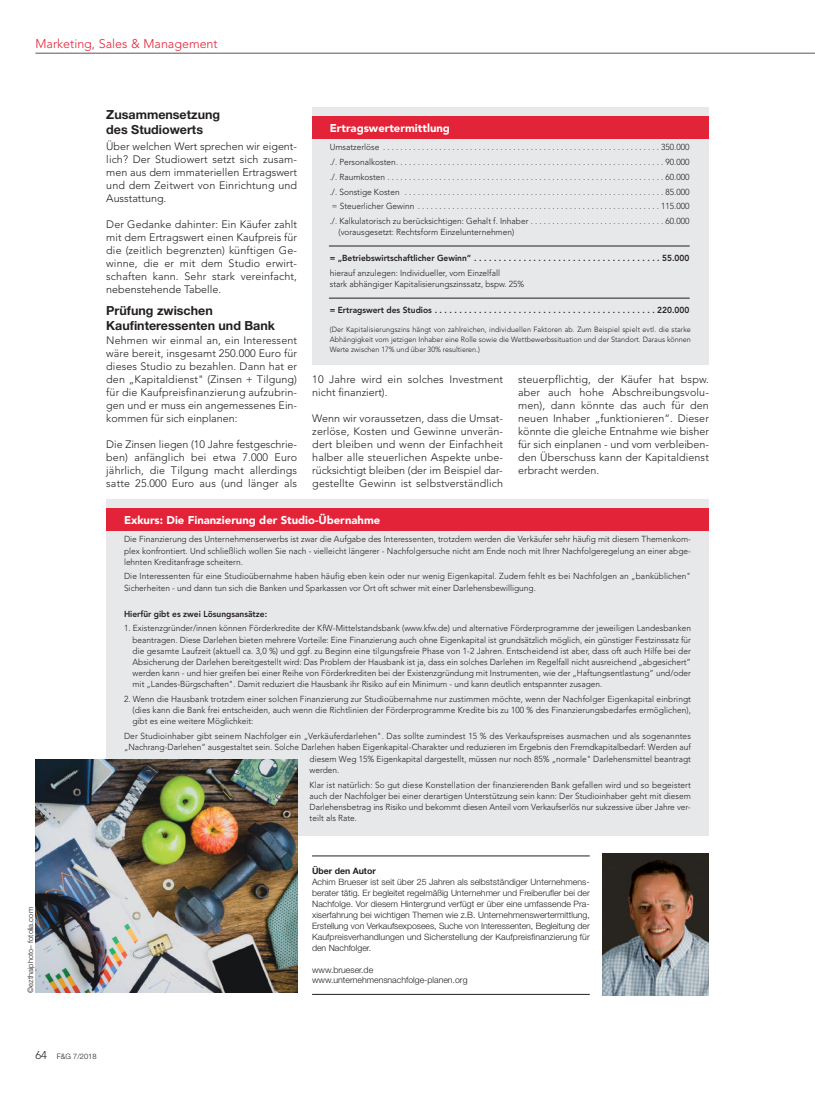
<style>
.page{position:relative;width:815px;height:1099px;background:#fff}
.page>*{position:absolute;margin:0;border:0;box-sizing:border-box;transform-origin:0 0}
.t1{font:700 12.5px/15px "Helvetica Neue";color:#231f20}
.t2{font:300 12.5px "Avenir";color:#e32338}
.t3{font:900 11.25px "Avenir";color:#fff}
.t4{font:300 10.75px/13px "Avenir";letter-spacing:.01em;color:#231f20;text-align:justify}
.t5{font:300 8.75px/11.2px "Avenir";color:#231f20;text-align:justify;scale:.96 1}
.t6{font:300 8.75px/11px "Helvetica Neue";color:#231f20;text-align:justify}
.t7{font:800 8.75px "Avenir";color:#231f20;scale:.96 1}
.t8{font:700 8.75px "Helvetica Neue";color:#231f20}
.t9{font:300 7.5px/10px "Avenir";color:#231f20;text-align:justify;scale:.96 1}
.t10{font:300 7.5px "Helvetica Neue";color:#231f20}
.s1{font-family:"Avenir";font-size:11.25px}
</style>
<div class="page">
<hr style="left:35px;top:53px;width:780px;height:1px;background:#57585a">
<div style="left:312px;top:107px;width:397px;height:258px;background:#e7e8e9"></div>
<div style="left:312px;top:116px;width:397px;height:23px;background:#e32338"></div>
<hr style="left:329px;top:246px;width:361px;height:1px;background:#231f20">
<hr style="left:329px;top:298px;width:361px;height:1px;background:#231f20">
<div style="left:106px;top:499px;width:603px;height:337px;background:#e7e8e9"></div>
<div style="left:106px;top:508px;width:603px;height:22px;background:#e32338"></div>
<hr style="left:312px;top:855px;width:278px;height:1px;background:#231f20">
<hr style="left:312px;top:994px;width:278px;height:1px;background:#231f20">
<img style="left:602px;top:853px;width:107px;height:142px">
<img style="left:35px;top:759px;width:262px;height:233px">
<h1 class="t2" style="left:35px;top:36px;width:184px">Marketing, Sales &amp; Management</h1>
<h1 class="t1" style="left:106px;top:108px;width:115px">Zusammensetzung des Studiowerts</h1>
<p class="t4" style="left:106px;top:140px;width:192px">Über welchen Wert sprechen wir eigent&shy;lich? Der Studiowert setzt sich zusam&shy;men aus dem immateriellen Ertragswert und dem Zeitwert von Einrichtung und Ausstattung.</p>
<p class="t4" style="left:106px;top:217px;width:192px">Der Gedanke dahinter: Ein Käufer zahlt mit dem Ertragswert einen Kaufpreis für die (zeitlich begrenzten) künftigen Ge&shy;winne, die er mit dem Studio erwirt&shy;schaften kann. Sehr stark vereinfacht, nebenstehende Tabelle.</p>
<h1 class="t1" style="left:106px;top:304px;width:170px">Prüfung zwischen<br>Kaufinteressenten und Bank</h1>
<p class="t4" style="left:106px;top:334px;width:192px">Nehmen wir einmal an, ein Interessent wäre bereit, insgesamt 250.000 Euro für dieses Studio zu bezahlen. Dann hat er den „Kapitaldienst" (Zinsen + Tilgung) für die Kaufpreisfinanzierung aufzubrin&shy;gen und er muss ein angemessenes Ein&shy;kommen für sich einplanen:</p>
<p class="t4" style="left:106px;top:438px;width:192px">Die Zinsen liegen (10 Jahre festgeschrie&shy;ben) anfänglich bei etwa 7.000 Euro jährlich, die Tilgung macht allerdings satte 25.000 Euro aus (und länger als</p>
<p class="t3" style="left:330px;top:118px;width:122px">Ertragswertermittlung</p>
<p class="t5" style="left:330px;top:140px;width:376px;line-height:14.8px">Umsatzerlöse . . . . . . . . . . . . . . . . . . . . . . . . . . . . . . . . . . . . . . . . . . . . . . . . . . . . . . . . . . . . . . . . 350.000 ./. Personalkosten. . . . . . . . . . . . . . . . . . . . . . . . . . . . . . . . . . . . . . . . . . . . . . . . . . . . . . . . . . . . . . 90.000 ./. Raumkosten . . . . . . . . . . . . . . . . . . . . . . . . . . . . . . . . . . . . . . . . . . . . . . . . . . . . . . . . . . . . . . . . 60.000 ./. Sonstige Kosten . . . . . . . . . . . . . . . . . . . . . . . . . . . . . . . . . . . . . . . . . . . . . . . . . . . . . . . . . . . . 85.000 = Steuerlicher Gewinn . . . . . . . . . . . . . . . . . . . . . . . . . . . . . . . . . . . . . . . . . . . . . . . . . . . . . . . . 115.000 ./. Kalkulatorisch zu berücksichtigen: Gehalt f. Inhaber . . . . . . . . . . . . . . . . . . . . . . . . . . . . . . . 60.000</p>
<p class="t5" style="left:338px;top:226px;width:185px">(vorausgesetzt: Rechtsform Einzelunternehmen)</p>
<p class="t7" style="left:330px;top:251px;width:376px">= „Betriebswirtschaftlicher Gewinn“ . . . . . . . . . . . . . . . . . . . . . . . . . . . . . . . . . . . . . . 55.000</p>
<p class="t5" style="left:330px;top:267px;width:204px">hierauf anzulegen: Individueller, vom Einzelfall<br>stark abhängiger Kapitalisierungszinssatz, bspw. 25%</p>
<p class="t7" style="left:330px;top:303px;width:376px">= Ertragswert des Studios . . . . . . . . . . . . . . . . . . . . . . . . . . . . . . . . . . . . . . . . . . . . . 220.000</p>
<p class="t9" style="left:330px;top:325px;width:378px">(Der Kapitalisierungszins hängt von zahlreichen, individuellen Faktoren ab. Zum Beispiel spielt evtl. die starke Abhängigkeit vom jetzigen Inhaber eine Rolle sowie die Wettbewerbssituation und der Standort. Daraus können Werte zwischen 17% und über 30% resultieren.)</p>
<p class="t4" style="left:312px;top:373px;width:192px">10 Jahre wird ein solches Investment nicht finanziert).</p>
<p class="t4" style="left:312px;top:412px;width:192px">Wenn wir voraussetzen, dass die Umsat&shy;zerlöse, Kosten und Gewinne unverän&shy;dert bleiben und wenn der Einfachheit halber alle steuerlichen Aspekte unbe&shy;rücksichtigt bleiben (der im Beispiel dar&shy;gestellte Gewinn ist selbstverständlich</p>
<p class="t4" style="left:518px;top:373px;width:192px">steuerpflichtig, der Käufer hat bspw. aber auch hohe Abschreibungsvolu&shy;men), dann könnte das auch für den neuen Inhaber „funktionieren“. Dieser könnte die gleiche Entnahme wie bisher für sich einplanen - und vom verbleiben&shy;den Überschuss kann der Kapitaldienst erbracht werden.</p>
<p class="t10" style="left:28px;top:992px;width:87px;rotate:-90deg">©ezthaiphoto– fotolia.com</p>
<p class="t10" style="left:35px;top:1053px;width:63px"><span class="s1">64</span> F&amp;G 7/2018</p>
<p class="t3" style="left:124px;top:510px;width:258px">Exkurs: Die Finanzierung der Studio-Übernahme</p>
<p class="t5" style="left:124px;top:533px;width:592px">Die Finanzierung des Unternehmenserwerbs ist zwar die Aufgabe des Interessenten, trotzdem werden die Verkäufer sehr häufig mit diesem Themenkom&shy;plex konfrontiert. Und schließlich wollen Sie nach - vielleicht längerer - Nachfolgersuche nicht am Ende noch mit Ihrer Nachfolgeregelung an einer abge&shy;lehnten Kreditanfrage scheitern.</p>
<p class="t5" style="left:124px;top:571px;width:592px">Die Interessenten für eine Studioübernahme haben häufig eben kein oder nur wenig Eigenkapital. Zudem fehlt es bei Nachfolgen an „banküblichen"<br>Sicherheiten - und dann tun sich die Banken und Sparkassen vor Ort oft schwer mit einer Darlehensbewilligung.</p>
<p class="t7" style="left:124px;top:606px;width:151px">Hierfür gibt es zwei Lösungsansätze:</p>
<p class="t5" style="left:133px;top:622px;width:583px;text-indent:-9px">1. Existenzgründer/innen können Förderkredite der KfW-Mittelstandsbank (www.kfw.de) und alternative Förderprogramme der jeweiligen Landesbanken beantragen. Diese Darlehen bieten mehrere Vorteile: Eine Finanzierung auch ohne Eigenkapital ist grundsätzlich möglich, ein günstiger Festzinssatz für die gesamte Laufzeit (aktuell ca. 3,0 %) und ggf. zu Beginn eine tilgungsfreie Phase von 1-2 Jahren. Entscheidend ist aber, dass oft auch Hilfe bei der Absicherung der Darlehen bereitgestellt wird: Das Problem der Hausbank ist ja, dass ein solches Darlehen im Regelfall nicht ausreichend „abgesichert“ werden kann - und hier greifen bei einer Reihe von Förderkrediten bei der Existenzgründung mit Instrumenten, wie der „Haftungsentlastung“ und/oder mit „Landes-Bürgschaften". Damit reduziert die Hausbank ihr Risiko auf ein Minimum - und kann deutlich entspannter zusagen.</p>
<p class="t5" style="left:133px;top:693px;width:583px;text-indent:-9px">2. Wenn die Hausbank trotzdem einer solchen Finanzierung zur Studioübernahme nur zustimmen möchte, wenn der Nachfolger Eigenkapital einbringt (dies kann die Bank frei entscheiden, auch wenn die Richtlinien der Förderprogramme Kredite bis zu 100 % des Finanzierungsbedarfes ermöglichen), gibt es eine weitere Möglichkeit:</p>
<p class="t5" style="left:124px;top:730px;width:592px">Der Studioinhaber gibt seinem Nachfolger ein „Verkäuferdarlehen". Das sollte zumindest 15 % des Verkaufspreises ausmachen und als sogenanntes</p>
<p class="t5" style="left:124px;top:741px;width:592px">„Nachrang-Darlehen“ ausgestaltet sein. Solche Darlehen haben Eigenkapital-Charakter und reduzieren im Ergebnis den Fremdkapitalbedarf: Werden auf</p>
<p class="t5" style="left:310px;top:753px;width:399px">diesem Weg 15% Eigenkapital dargestellt, müssen nur noch 85% „normale" Darlehensmittel beantragt</p>
<p class="t5" style="left:310px;top:764px;width:32px">werden.</p>
<p class="t5" style="left:310px;top:778px;width:399px">Klar ist natürlich: So gut diese Konstellation der finanzierenden Bank gefallen wird und so begeistert auch der Nachfolger bei einer derartigen Unterstützung sein kann: Der Studioinhaber geht mit diesem Darlehensbetrag ins Risiko und bekommt diesen Anteil vom Verkaufserlös nur sukzessive über Jahre ver&shy;teilt als Rate.</p>
<p class="t8" style="left:312px;top:867px;width:65px">Über den Autor</p>
<p class="t6" style="left:312px;top:877px;width:279px">Achim Brueser ist seit über 25 Jahren als selbstständiger Unternehmens&shy;berater tätig. Er begleitet regelmäßig Unternehmer und Freiberufler bei der Nachfolge. Vor diesem Hintergrund verfügt er über eine umfassende Pra&shy;xiserfahrung bei wichtigen Themen wie z.B. Unternehmenswertermittlung, Erstellung von Verkaufsexposees, Suche von Interessenten, Begleitung der Kaufpreisverhandlungen und Sicherstellung der Kaufpreisfinanzierung für den Nachfolger.</p>
<p class="t6" style="left:312px;top:964px;width:157px">www.brueser.de www.unternehmensnachfolge-planen.org</p>
</div>
